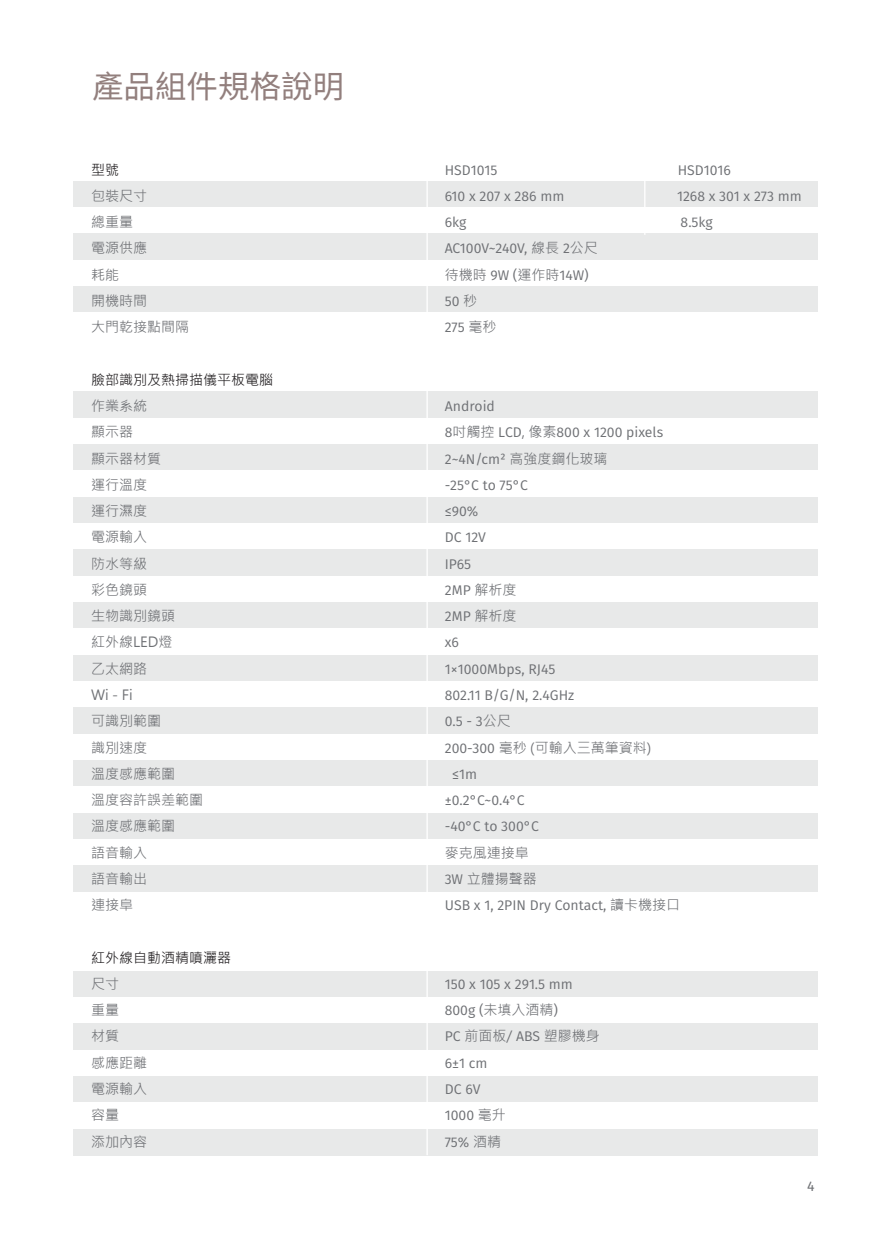
<style>
.page{position:relative;width:874px;height:1241px;background:#fff}
.page>*{position:absolute;margin:0;border:0;box-sizing:border-box;transform-origin:0 0}
.t1{font:31.5px "Noto Sans Mono CJ Ktc";color:#927f7d}
.t2{font:14px/26.2px "Fira Sans";color:#6e7074}
.t3{font:14px/26.2px "Microsoft Jheng Hei";color:#6e7074}
.t4{font:14px "Microsoft Jheng Hei";color:#221f21}
.t5{font:14px "Fira Sans";color:#6e7074}
.s1{font-family:"Microsoft Jheng Hei"}
.s2{font-family:"Fira Sans"}
</style>
<div class="page">
<div style="left:73px;top:181px;width:743px;height:26px;background:#e8e9e9"></div>
<div style="left:73px;top:234px;width:743px;height:26px;background:#e8e9e9"></div>
<div style="left:73px;top:286px;width:743px;height:27px;background:#e8e9e9"></div>
<div style="left:73px;top:391px;width:743px;height:27px;background:#e8e9e9"></div>
<div style="left:73px;top:444px;width:743px;height:26px;background:#e8e9e9"></div>
<div style="left:73px;top:497px;width:743px;height:26px;background:#e8e9e9"></div>
<div style="left:73px;top:549px;width:743px;height:27px;background:#e8e9e9"></div>
<div style="left:73px;top:602px;width:743px;height:26px;background:#e8e9e9"></div>
<div style="left:73px;top:655px;width:743px;height:26px;background:#e8e9e9"></div>
<div style="left:73px;top:707px;width:743px;height:27px;background:#e8e9e9"></div>
<div style="left:73px;top:760px;width:743px;height:26px;background:#e8e9e9"></div>
<div style="left:73px;top:812px;width:743px;height:27px;background:#e8e9e9"></div>
<div style="left:73px;top:865px;width:743px;height:26px;background:#e8e9e9"></div>
<div style="left:73px;top:970px;width:743px;height:27px;background:#e8e9e9"></div>
<div style="left:73px;top:1023px;width:743px;height:26px;background:#e8e9e9"></div>
<div style="left:73px;top:1076px;width:743px;height:26px;background:#e8e9e9"></div>
<div style="left:73px;top:1128px;width:743px;height:26px;background:#e8e9e9"></div>
<hr style="left:643px;top:163px;width:2px;height:72px;background:#fff">
<hr style="left:426px;top:163px;width:1px;height:991px;background:#fff">
<h1 class="t1" style="left:92px;top:69px;width:253px">產品組件規格說明</h1>
<p class="t4" style="left:91px;top:161px;width:29px">型號</p>
<p class="t3" style="left:91px;top:183px;width:99px">包裝尺寸<br>總重量<br>電源供應<br>耗能<br>開機時間<br>大門乾接點間隔</p>
<p class="t4" style="left:91px;top:371px;width:183px">臉部識別及熱掃描儀平板電腦</p>
<p class="t3" style="left:91px;top:393px;width:113px">作業系統<br>顯示器<br>顯示器材質<br>運行溫度<br>運行濕度<br>電源輸入<br>防水等級<br>彩色鏡頭<br>生物識別鏡頭<br>紅外線LED燈<br>乙太網路<br>Wi - Fi<br>可識別範圍<br>識別速度<br>溫度感應範圍<br>溫度容許誤差範圍溫度感應範圍<br>語音輸入<br>語音輸出<br>連接阜</p>
<p class="t4" style="left:91px;top:948px;width:141px">紅外線自動酒精噴灑器</p>
<p class="t3" style="left:91px;top:970px;width:57px">尺寸<br>重量<br>材質<br>感應距離電源輸入容量<br>添加內容</p>
<p class="t2" style="left:444px;top:156px;width:54px">HSD1015</p>
<p class="t2" style="left:677px;top:156px;width:55px">HSD1016</p>
<p class="t2" style="left:444px;top:182px;width:121px">610 x 207 x 286 mm</p>
<p class="t2" style="left:676px;top:182px;width:126px">1268 x 301 x 273 mm</p>
<p class="t2" style="left:444px;top:209px;width:23px">6kg</p>
<p class="t2" style="left:680px;top:209px;width:34px">8.5kg</p>
<p class="t2" style="left:444px;top:235px;width:154px">AC100V~240V, <span class="s1">線長</span> 2<span class="s1">公尺待機時</span> 9W (<span class="s1">運作時</span>14W)<br>50 <span class="s1">秒<br></span>275 <span class="s1">毫秒</span></p>
<p class="t2" style="left:444px;top:392px;width:220px">Android<br>8<span class="s1">吋觸控</span> LCD<span class="s1">, 像素</span>800 x 1200 pixels<br>2~4N/cm² <span class="s1">高強度鋼化玻璃<br></span>-25°C to 75°C<br>≤90%<br>DC 12V<br>IP65<br>2MP <span class="s1">解析度<br></span>2MP <span class="s1">解析度<br></span>x6<br>1×1000Mbps, RJ45<br>802.11 B/G/N, 2.4GHz<br>0.5 - 3<span class="s1">公尺</span></p>
<p class="t3" style="left:444px;top:734px;width:208px"><span class="s2">200-300</span> 毫秒 (可輸入三萬筆資料)</p>
<p class="t2" style="left:444px;top:760px;width:96px;text-indent:8px">≤1m ±0.2°C~0.4°C -40°C to 300°C</p>
<p class="t3" style="left:444px;top:839px;width:93px">麥克風連接阜<br><span class="s2">3W</span> 立體揚聲器</p>
<p class="t2" style="left:444px;top:891px;width:237px">USB x 1, 2PIN Dry Contact, <span class="s1">讀卡機接口</span></p>
<p class="t2" style="left:444px;top:970px;width:130px">150 x 105 x 291.5 mm<br>800g (<span class="s1">未填入酒精</span>)</p>
<p class="t3" style="left:444px;top:1023px;width:156px"><span class="s2">PC</span> 前面板/ <span class="s2">ABS</span> 塑膠機身</p>
<p class="t2" style="left:444px;top:1049px;width:63px">6±1 cm<br>DC 6V<br>1000 <span class="s1">毫升<br></span>75% <span class="s1">酒精</span></p>
<p class="t5" style="left:806px;top:1175px;width:9px">4</p>
</div>
